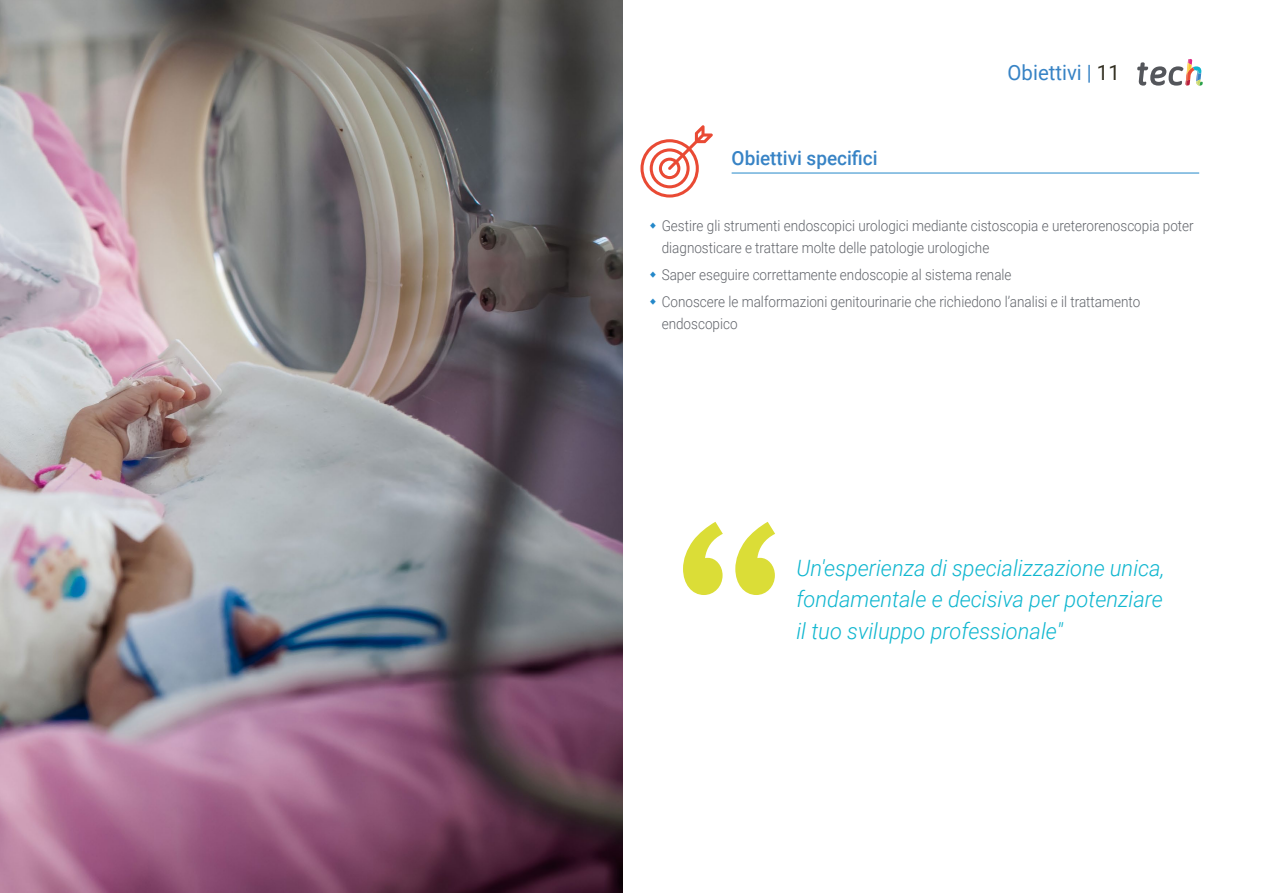
<style>
.page{position:relative;width:1263px;height:893px;background:#fff}
.page>*{position:absolute;margin:0;border:0;box-sizing:border-box;transform-origin:0 0}
.t1{font:italic 300 22.5px/31.5px "Roboto";color:#0fb6cf;text-align:justify}
.t2{font:21px "Roboto";color:#3783c5}
.t3{font:500 19.5px "Roboto";color:#3783c5}
.t4{font:300 15px/22.5px "Roboto";color:#61646a;scale:.9 1}
.s1{color:#312e20}
</style>
<div class="page">
<img style="left:0;top:0;width:622px;height:893px">
<svg style="left:1137px;top:59px;width:66px;height:27px"></svg>
<hr style="left:732px;top:173px;width:467px;height:1px;background:#2488c9">
<svg style="left:640px;top:125px;width:73px;height:73px"></svg>
<svg style="left:683px;top:522px;width:92px;height:73px"></svg>
<h3 class="t3" style="left:732px;top:144px;width:147px">Obiettivi specifici</h3>
<h2 class="t2" style="left:1008px;top:57px;width:114px">Obiettivi | <span class="s1">11</span></h2>
<p class="t4" style="left:662px;top:213px;width:593px">Gestire gli strumenti endoscopici urologici mediante cistoscopia e ureterorenoscopia poter diagnosticare e trattare molte delle patologie urologiche</p>
<p class="t4" style="left:662px;top:261px;width:533px;line-height:26.7px">Saper eseguire correttamente endoscopie al sistema renale<br>Conoscere le malformazioni genitourinarie che richiedono l’analisi e il trattamento</p>
<p class="t4" style="left:662px;top:312px;width:86px">endoscopico</p>
<h1 class="t1" style="left:796px;top:551px;width:370px">Un'esperienza di specializzazione unica, fondamentale e decisiva per potenziare il tuo sviluppo professionale"</h1>
</div>
